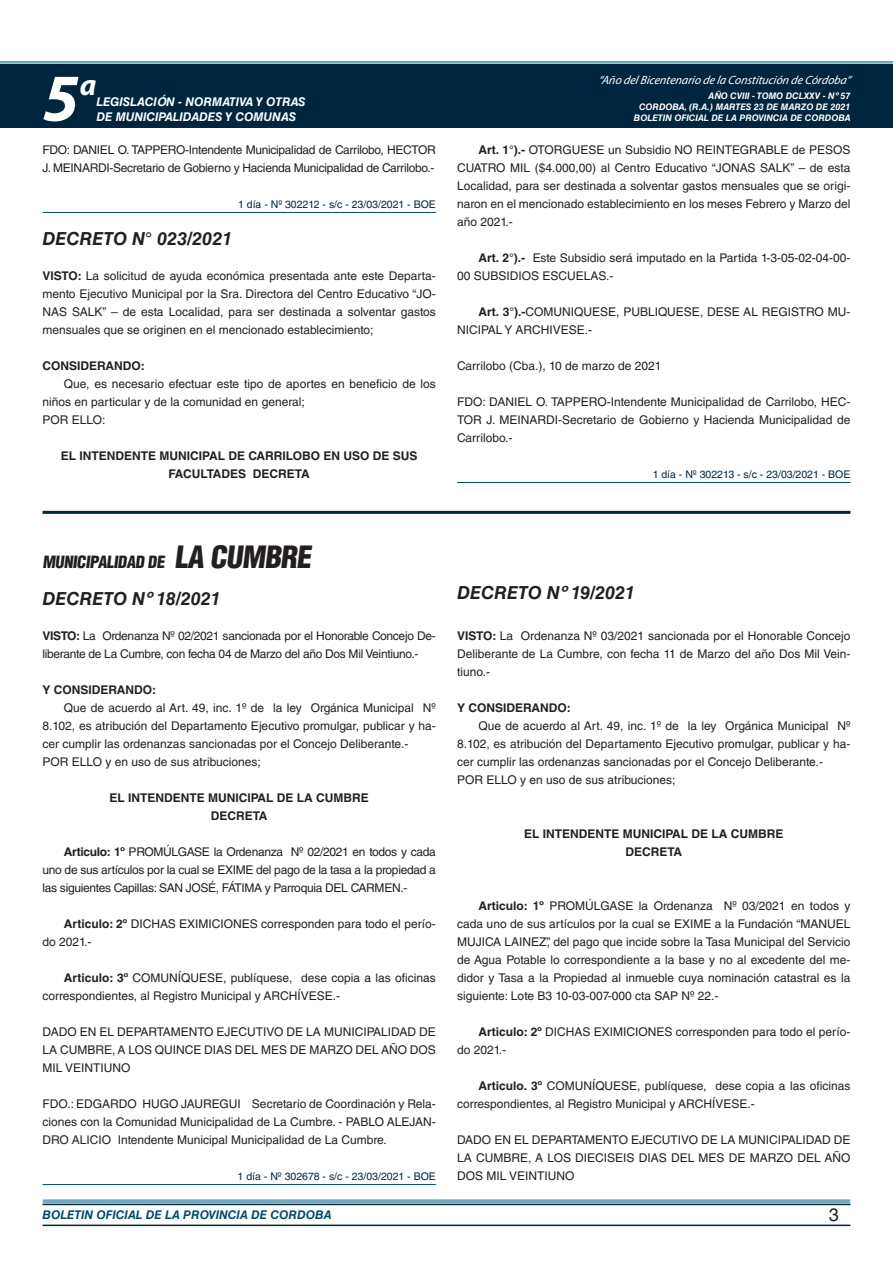
<style>
.page{position:relative;width:893px;height:1263px;background:#fff}
.page>*{position:absolute;margin:0;border:0;box-sizing:border-box;transform-origin:0 0}
.t1{font:italic 700 67.5px "Myriad Pro";color:#fff}
.t2{font:italic 700 30px "Myriad Pro";color:#fff}
.NOMBRE_DE_MINISTERIO{font:italic 700 18px "Helvetica LT Std";color:#231f20}
.t3{font:18px "Helvetica LT Std";color:#231f20}
.BASE{font:900 condensed 16.5px "Helvetica LT Std";color:#231f20}
.BASE-2{font:12px/18px "Helvetica LT Std";color:#231f20;text-align:justify}
.BASE-3{font:12px/18px "Helvetica LT Std";letter-spacing:-.025em;color:#231f20}
.RESUELVE{font:700 12px/18px "Helvetica LT Std";color:#231f20;text-align:center}
.t4{font:italic 700 12px "Helvetica LT Std";color:#fff}
.t5{font:italic 12px "Myriad Pro";color:#fff}
.BASE-4{font:700 12px "Helvetica LT Std";color:#231f20}
.t6{font:italic 700 12px "Helvetica LT Std";color:#004b6c}
.FECHA_DE_VENCIMIENTO{font:10.5px "Helvetica LT Std";color:#00263f}
.t7{font:italic 700 9px/10.8px "Helvetica LT Std";color:#fff;text-align:right}
.s1{font-weight:700}
.s2{font-size:30px}
</style>
<div class="page">
<div style="left:0;top:61px;width:893px;height:6px;background:#fff;opacity:.75"></div>
<div style="left:0;top:64px;width:893px;height:64px;background:#00263f"></div>
<hr style="left:43px;top:1224px;width:807px;height:2px;background:#00263f">
<div style="left:42px;top:1198px;width:809px;height:8px;background:#fff;opacity:.75"></div>
<hr style="left:43px;top:212px;width:393px;height:1px;background:#004b6c">
<hr style="left:457px;top:482px;width:393px;height:1px;background:#004b6c">
<hr style="left:43px;top:511px;width:807px;height:3px;background:#00263f">
<hr style="left:43px;top:1184px;width:393px;height:1px;background:#004b6c">
<h1 class="t1" style="left:43px;top:54px;width:38px">5</h1>
<h2 class="t2" style="left:80px;top:66px;width:18px">a</h2>
<p class="t4" style="left:96px;top:95px;width:211px">LEGISLACIÓN - NORMATIVA Y OTRAS</p>
<p class="t4" style="left:96px;top:109px;width:201px">DE MUNICIPALIDADES Y COMUNAS</p>
<p class="t5" style="left:598px;top:72px;width:254px">“Año delBicentenario de la Constitución de Córdoba”</p>
<p class="t7" style="left:634px;top:91px;width:218px">AÑO CVIII - TOMO DCLXXV - Nº 57<br>CORDOBA, (R.A.) MARTES 23 DE MARZO DE 2021<br>BOLETIN OFICIAL DE LA PROVINCIA DE CORDOBA</p>
<p class="BASE-3" style="left:43px;top:141px;width:395px">FDO: DANIEL O. TAPPERO-Intendente Municipalidad de Carrilobo, HECTOR<br>J. MEINARDI-Secretario de Gobierno y Hacienda Municipalidad de Carrilobo.-</p>
<p class="FECHA_DE_VENCIMIENTO" style="left:238px;top:198px;width:199px">1 día - Nº 302212 - s/c - 23/03/2021 - BOE</p>
<p class="NOMBRE_DE_MINISTERIO" style="left:43px;top:228px;width:191px">DECRETO N° 023/2021</p>
<p class="BASE-2" style="left:43px;top:267px;width:395px"><span class="s1">VISTO:</span> La solicitud de ayuda económica presentada ante este Departa&shy;mento Ejecutivo Municipal por la Sra. Directora del Centro Educativo “JO-NAS SALK” – de esta Localidad, para ser destinada a solventar gastos mensuales que se originen en el mencionado establecimiento;</p>
<p class="BASE-4" style="left:43px;top:358px;width:104px">CONSIDERANDO:</p>
<p class="BASE-2" style="left:43px;top:375px;width:395px;text-indent:21px">Que, es necesario efectuar este tipo de aportes en beneficio de los niños en particular y de la comunidad en general;</p>
<p class="BASE-2" style="left:43px;top:411px;width:64px">POR ELLO:</p>
<p class="RESUELVE" style="left:61px;top:446px;width:358px">EL INTENDENTE MUNICIPAL DE CARRILOBO EN USO DE SUS<br>FACULTADES DECRETA</p>
<p class="BASE-2" style="left:457px;top:141px;width:395px;text-indent:21px"><span class="s1">Art. 1°).-</span> OTORGUESE un Subsidio NO REINTEGRABLE de PESOS CUATRO MIL ($4.000,00) al Centro Educativo “JONAS SALK” – de esta Localidad, para ser destinada a solventar gastos mensuales que se origi&shy;naron en el mencionado establecimiento en los meses Febrero y Marzo del año 2021.-</p>
<p class="BASE-2" style="left:457px;top:249px;width:395px;text-indent:21px"><span class="s1">Art. 2°).-</span> Este Subsidio será imputado en la Partida 1-3-05-02-04-00-<br>00 SUBSIDIOS ESCUELAS.-</p>
<p class="BASE-2" style="left:457px;top:303px;width:395px;text-indent:21px"><span class="s1">Art. 3°).-</span>COMUNIQUESE, PUBLIQUESE, DESE AL REGISTRO MU-<br>NICIPAL Y ARCHIVESE.-</p>
<p class="BASE-2" style="left:457px;top:357px;width:206px">Carrilobo (Cba.), 10 de marzo de 2021</p>
<p class="BASE-2" style="left:457px;top:393px;width:395px">FDO: DANIEL O. TAPPERO-Intendente Municipalidad de Carrilobo, HEC-TOR J. MEINARDI-Secretario de Gobierno y Hacienda Municipalidad de Carrilobo.-</p>
<p class="FECHA_DE_VENCIMIENTO" style="left:653px;top:468px;width:199px">1 día - Nº 302213 - s/c - 23/03/2021 - BOE</p>
<p class="BASE" style="left:43px;top:551px;width:275px">MUNICIPALIDAD DE <span class="s2">LA CUMBRE</span></p>
<p class="NOMBRE_DE_MINISTERIO" style="left:43px;top:588px;width:180px">DECRETO Nº 18/2021</p>
<p class="BASE-3" style="left:43px;top:627px;width:395px"><span class="s1">VISTO:</span> La Ordenanza Nº 02/2021 sancionada por el Honorable Concejo De&shy;liberante de La Cumbre, con fecha 04 de Marzo del año Dos Mil Veintiuno.-</p>
<p class="BASE-4" style="left:43px;top:682px;width:115px">Y CONSIDERANDO:</p>
<p class="BASE-2" style="left:43px;top:699px;width:395px;text-indent:21px">Que de acuerdo al Art. 49, inc. 1º de la ley Orgánica Municipal Nº 8.102, es atribución del Departamento Ejecutivo promulgar, publicar y ha&shy;cer cumplir las ordenanzas sancionadas por el Concejo Deliberante.-</p>
<p class="BASE-2" style="left:43px;top:753px;width:220px">POR ELLO y en uso de sus atribuciones;</p>
<p class="RESUELVE" style="left:109px;top:788px;width:261px">EL INTENDENTE MUNICIPAL DE LA CUMBRE</p>
<p class="RESUELVE" style="left:211px;top:806px;width:58px">DECRETA</p>
<p class="BASE-2" style="left:43px;top:843px;width:395px;text-indent:21px"><span class="s1">Articulo: 1º</span> PROMÚLGASE la Ordenanza Nº 02/2021 en todos y cada uno de sus artículos por la cual se EXIME del pago de la tasa a la propiedad a las siguientes Capillas: SAN JOSÉ, FÁTIMA y Parroquia DEL CARMEN.-</p>
<p class="BASE-2" style="left:43px;top:915px;width:395px;text-indent:21px"><span class="s1">Articulo: 2º</span> DICHAS EXIMICIONES corresponden para todo el perío&shy;do 2021.-</p>
<p class="BASE-2" style="left:43px;top:969px;width:395px;text-indent:21px"><span class="s1">Articulo: 3º</span> COMUNÍQUESE, publíquese, dese copia a las oficinas correspondientes, al Registro Municipal y ARCHÍVESE.-</p>
<p class="BASE-2" style="left:43px;top:1023px;width:395px">DADO EN EL DEPARTAMENTO EJECUTIVO DE LA MUNICIPALIDAD DE LA CUMBRE, A LOS QUINCE DIAS DEL MES DE MARZO DEL AÑO DOS MIL VEINTIUNO</p>
<p class="BASE-2" style="left:43px;top:1095px;width:395px">FDO.: EDGARDO HUGO JAUREGUI Secretario de Coordinación y Rela&shy;ciones con la Comunidad Municipalidad de La Cumbre. - PABLO ALEJAN-DRO ALICIO Intendente Municipal Municipalidad de La Cumbre.</p>
<p class="FECHA_DE_VENCIMIENTO" style="left:238px;top:1170px;width:200px">1 día - Nº 302678 - s/c - 23/03/2021 - BOE</p>
<p class="NOMBRE_DE_MINISTERIO" style="left:457px;top:581px;width:180px">DECRETO Nº 19/2021</p>
<p class="BASE-2" style="left:457px;top:627px;width:395px"><span class="s1">VISTO:</span> La Ordenanza Nº 03/2021 sancionada por el Honorable Concejo Deliberante de La Cumbre, con fecha 11 de Marzo del año Dos Mil Vein&shy;tiuno.-</p>
<p class="BASE-4" style="left:457px;top:700px;width:115px">Y CONSIDERANDO:</p>
<p class="BASE-2" style="left:457px;top:717px;width:395px;text-indent:21px">Que de acuerdo al Art. 49, inc. 1º de la ley Orgánica Municipal Nº 8.102, es atribución del Departamento Ejecutivo promulgar, publicar y ha&shy;cer cumplir las ordenanzas sancionadas por el Concejo Deliberante.-</p>
<p class="BASE-2" style="left:457px;top:771px;width:220px">POR ELLO y en uso de sus atribuciones;</p>
<p class="RESUELVE" style="left:524px;top:824px;width:261px">EL INTENDENTE MUNICIPAL DE LA CUMBRE</p>
<p class="RESUELVE" style="left:625px;top:842px;width:58px">DECRETA</p>
<p class="BASE-2" style="left:457px;top:897px;width:395px;text-indent:21px"><span class="s1">Articulo: 1º</span> PROMÚLGASE la Ordenanza Nº 03/2021 en todos y cada uno de sus artículos por la cual se EXIME a la Fundación “MANUEL MUJICA LAINEZ”, del pago que incide sobre la Tasa Municipal del Servicio de Agua Potable lo correspondiente a la base y no al excedente del me&shy;didor y Tasa a la Propiedad al inmueble cuya nominación catastral es la siguiente: Lote B3 10-03-007-000 cta SAP Nº 22.-</p>
<p class="BASE-2" style="left:457px;top:1023px;width:395px;text-indent:21px"><span class="s1">Articulo: 2º</span> DICHAS EXIMICIONES corresponden para todo el perío&shy;do 2021.-</p>
<p class="BASE-2" style="left:457px;top:1077px;width:395px;text-indent:21px"><span class="s1">Articulo. 3º</span> COMUNÍQUESE, publíquese, dese copia a las oficinas correspondientes, al Registro Municipal y ARCHÍVESE.-</p>
<p class="BASE-2" style="left:457px;top:1131px;width:395px">DADO EN EL DEPARTAMENTO EJECUTIVO DE LA MUNICIPALIDAD DE LA CUMBRE, A LOS DIECISEIS DIAS DEL MES DE MARZO DEL AÑO DOS MIL VEINTIUNO</p>
<p class="t6" style="left:43px;top:1208px;width:290px">BOLETIN OFICIAL DE LA PROVINCIA DE CORDOBA</p>
<h3 class="t3" style="left:829px;top:1204px;width:12px">3</h3>
</div>
